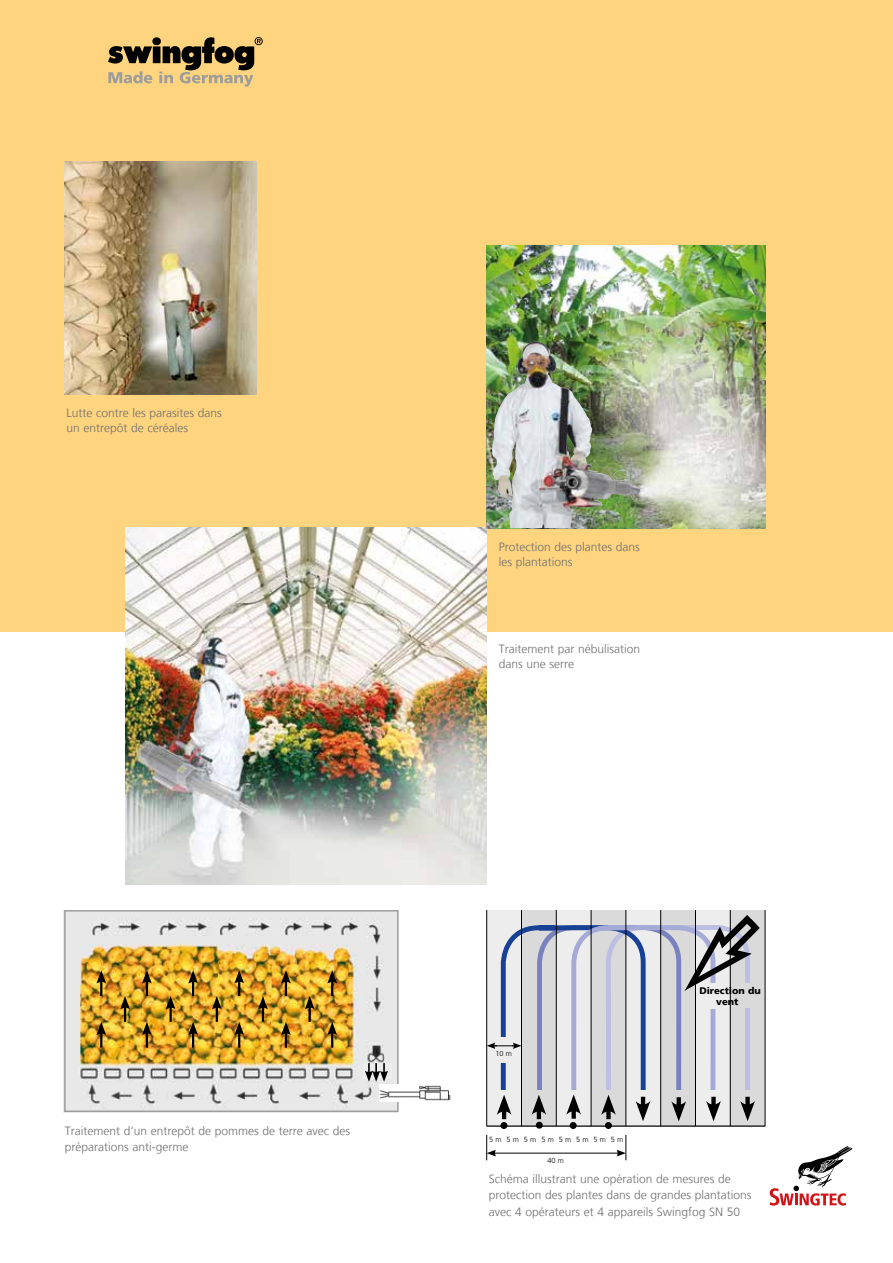
<style>
.page{position:relative;width:893px;height:1263px;background:#fff}
.page>*{position:absolute;margin:0;border:0;box-sizing:border-box;transform-origin:0 0}
.t1{font:300 12px/16.5px "Frutiger LT";color:#706f6f}
.t2{font:900 9.45px/11.4px "Frutiger LT";color:#000;text-align:center}
.t3{font:300 7.35px "Frutiger LT";letter-spacing:.665em;color:#000}
</style>
<div class="page">
<div style="left:0;top:0;width:893px;height:631px;background:#fed47f"></div>
<img style="left:65px;top:162px;width:192px;height:232px">
<img style="left:126px;top:527px;width:360px;height:357px">
<img style="left:486px;top:245px;width:279px;height:283px">
<img style="left:67px;top:913px;width:329px;height:196px">
<svg style="left:120px;top:996px;width:10px;height:26px"></svg>
<svg style="left:166px;top:996px;width:10px;height:26px"></svg>
<svg style="left:212px;top:996px;width:10px;height:26px"></svg>
<svg style="left:258px;top:996px;width:10px;height:26px"></svg>
<svg style="left:305px;top:996px;width:10px;height:26px"></svg>
<svg style="left:96px;top:970px;width:10px;height:26px"></svg>
<svg style="left:142px;top:970px;width:10px;height:26px"></svg>
<svg style="left:188px;top:970px;width:10px;height:26px"></svg>
<svg style="left:234px;top:970px;width:10px;height:26px"></svg>
<svg style="left:281px;top:970px;width:10px;height:26px"></svg>
<svg style="left:96px;top:1022px;width:10px;height:26px"></svg>
<svg style="left:142px;top:1022px;width:10px;height:26px"></svg>
<svg style="left:188px;top:1022px;width:10px;height:26px"></svg>
<svg style="left:234px;top:1022px;width:10px;height:26px"></svg>
<svg style="left:281px;top:1022px;width:10px;height:26px"></svg>
<svg style="left:327px;top:970px;width:10px;height:26px"></svg>
<svg style="left:327px;top:1022px;width:10px;height:26px"></svg>
<div style="left:363px;top:1063px;width:28px;height:15px;background:#ededed"></div>
<svg style="left:365px;top:1063px;width:23px;height:19px"></svg>
<div style="left:64px;top:910px;width:335px;height:202px;border:2px solid #9d9d9c"></div>
<div style="left:380px;top:1084px;width:71px;height:18px;background:#fff"></div>
<img style="left:380px;top:1085px;width:70px;height:16px">
<div style="left:487px;top:910px;width:34px;height:184px;background:#ededed"></div>
<div style="left:556px;top:910px;width:35px;height:184px;background:#ededed"></div>
<div style="left:626px;top:910px;width:35px;height:184px;background:#ededed"></div>
<div style="left:695px;top:910px;width:35px;height:184px;background:#ededed"></div>
<div style="left:521px;top:910px;width:35px;height:184px;background:#dadada"></div>
<div style="left:591px;top:910px;width:35px;height:184px;background:#dadada"></div>
<div style="left:661px;top:910px;width:34px;height:184px;background:#dadada"></div>
<div style="left:730px;top:910px;width:35px;height:184px;background:#dadada"></div>
<div style="left:730px;top:1091px;width:35px;height:35px;background:#dadada"></div>
<hr style="left:487px;top:1125px;width:278px;height:2px;background:#000">
<hr style="left:486px;top:910px;width:1px;height:216px;background:#000">
<hr style="left:521px;top:910px;width:1px;height:216px;background:#000">
<hr style="left:556px;top:910px;width:1px;height:216px;background:#000">
<hr style="left:591px;top:910px;width:1px;height:216px;background:#000">
<hr style="left:626px;top:910px;width:1px;height:216px;background:#000">
<hr style="left:660px;top:910px;width:1px;height:216px;background:#000">
<hr style="left:695px;top:910px;width:1px;height:216px;background:#000">
<hr style="left:730px;top:910px;width:1px;height:216px;background:#000">
<hr style="left:765px;top:910px;width:1px;height:216px;background:#000">
<svg style="left:486px;top:915px;width:274px;height:245px"></svg>
<img style="left:492px;top:344px;width:111px;height:184px">
<svg style="left:770px;top:1146px;width:82px;height:59px"></svg>
<svg style="left:108px;top:37px;width:155px;height:50px"></svg>
<p class="t1" style="left:66px;top:406px;width:157px;line-height:15px">Lutte contre les parasites dans un entrepôt de céréales</p>
<p class="t1" style="left:65px;top:1122px;width:287px">Traitement d‘un entrepôt de pommes de terre avec des préparations anti-germe</p>
<p class="t1" style="left:499px;top:540px;width:143px;line-height:15px">Protection des plantes dans les plantations</p>
<p class="t1" style="left:499px;top:642px;width:143px;line-height:15px">Traitement par nébulisation dans une serre</p>
<p class="t3" style="left:495px;top:1049px;width:18px">10 m</p>
<p class="t3" style="left:489px;top:1135px;width:136px">5 m5 m5 m5 m5 m5 m5 m5 m</p>
<p class="t2" style="left:699px;top:984px;width:63px">Direction du vent</p>
<p class="t3" style="left:547px;top:1156px;width:18px">40 m</p>
<p class="t1" style="left:489px;top:1170px;width:264px">Schéma illustrant une opération de mesures de protection des plantes dans de grandes plantations avec 4 opérateurs et 4 appareils Swingfog SN 50</p>
</div>
